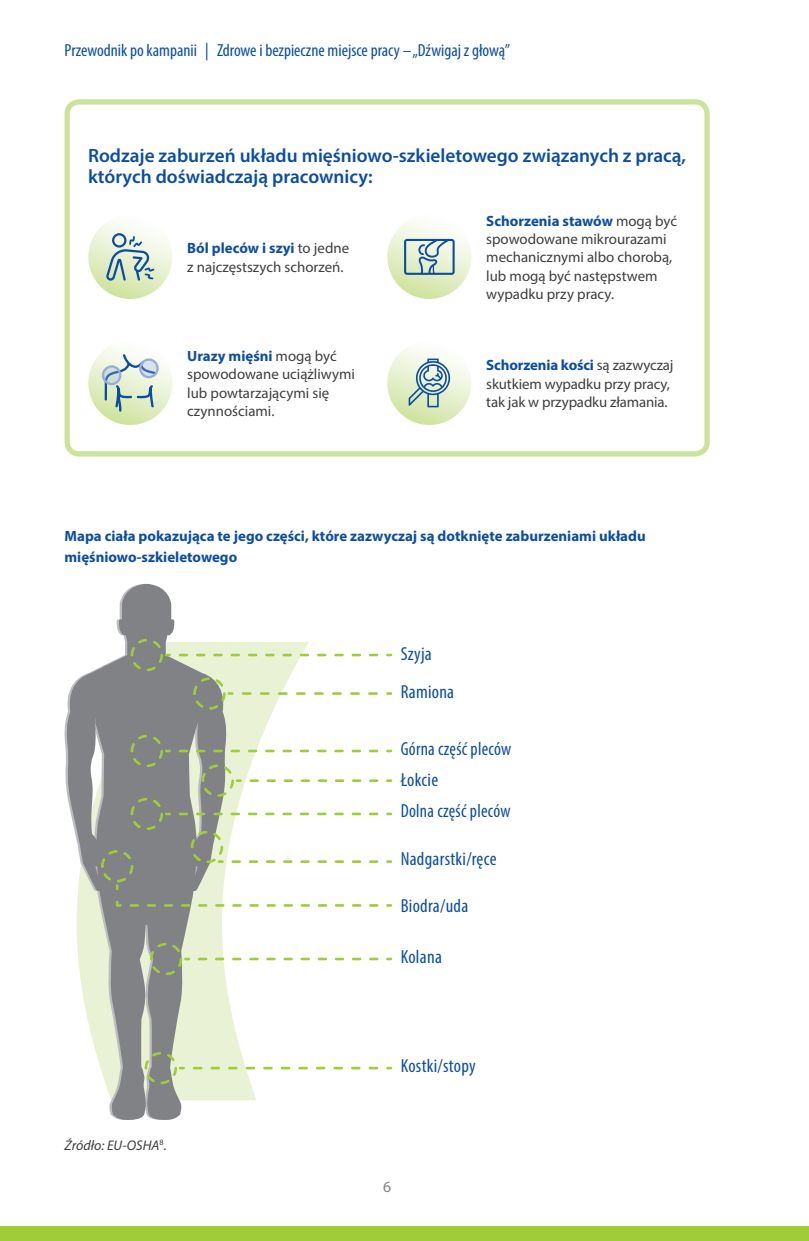
<style>
.page{position:relative;width:809px;height:1241px;background:#fff}
.page>*{position:absolute;margin:0;border:0;box-sizing:border-box;transform-origin:0 0}
.Paragraph_title{font:600 19.25px/21px "Myriad Pro";color:#0d4da1}
.t1{font:condensed 18.9px/38.3px "Myriad Pro";letter-spacing:.015em;color:#0d4da1}
.t2{font:condensed 18.9px "Myriad Pro";letter-spacing:.015em;color:#0d4da1;scale:.95 1}
.t3{font:condensed 17.5px "Myriad Pro";color:#0d4da1}
.t4{font:15.75px "Myriad Pro";color:#808285}
.t5{font:14.88px/18.4px "Myriad Pro";color:#3e3e3f}
.Chart_title{font:700 14.88px/21px "Myriad Pro";color:#0d4da1}
.Source_label{font:italic 14px "Myriad Pro";color:#3e3e3f}
.s1{font-weight:700;color:#0d4da1}
</style>
<div class="page">
<svg style="left:227px;top:642px;width:82px;height:458px"></svg>
<svg style="left:66px;top:583px;width:161px;height:536px;fill:#808285"></svg>
<div style="left:131px;top:638px;width:32px;height:33px;border:3px dashed #a1cc3a;border-radius:50%"></div>
<svg style="left:166px;top:653px;width:4px;height:3px"></svg>
<svg style="left:180px;top:653px;width:211px;height:3px"></svg>
<div style="left:193px;top:677px;width:33px;height:32px;border:3px dashed #a1cc3a;border-radius:50%"></div>
<svg style="left:243px;top:692px;width:148px;height:2px"></svg>
<div style="left:131px;top:734px;width:32px;height:33px;border:3px dashed #a1cc3a;border-radius:50%"></div>
<svg style="left:166px;top:749px;width:4px;height:3px"></svg>
<svg style="left:180px;top:749px;width:211px;height:3px"></svg>
<div style="left:131px;top:797px;width:32px;height:33px;border:3px dashed #a1cc3a;border-radius:50%"></div>
<svg style="left:166px;top:812px;width:4px;height:3px"></svg>
<svg style="left:180px;top:812px;width:211px;height:3px"></svg>
<div style="left:191px;top:830px;width:32px;height:33px;border:3px dashed #a1cc3a;border-radius:50%"></div>
<svg style="left:233px;top:860px;width:158px;height:2px"></svg>
<div style="left:101px;top:849px;width:32px;height:33px;border:3px dashed #a1cc3a;border-radius:50%"></div>
<svg style="left:114px;top:899px;width:9px;height:8px"></svg>
<svg style="left:131px;top:904px;width:260px;height:2px"></svg>
<div style="left:150px;top:942px;width:32px;height:33px;border:3px dashed #a1cc3a;border-radius:50%"></div>
<svg style="left:185px;top:957px;width:4px;height:3px"></svg>
<svg style="left:199px;top:957px;width:192px;height:3px"></svg>
<div style="left:145px;top:1051px;width:32px;height:33px;border:3px dashed #a1cc3a;border-radius:50%"></div>
<svg style="left:180px;top:1066px;width:4px;height:3px"></svg>
<svg style="left:194px;top:1066px;width:197px;height:3px"></svg>
<div style="left:201px;top:764px;width:33px;height:32px;border:3px dashed #a1cc3a;border-radius:50%"></div>
<svg style="left:251px;top:779px;width:140px;height:2px"></svg>
<div style="left:64px;top:99px;width:645px;height:357px;border:5px solid #cde29a;border-radius:12px"></div>
<svg style="left:88px;top:215px;width:84px;height:84px"></svg>
<svg style="left:106px;top:233px;width:48px;height:47px;background:#b5cbc9"></svg>
<svg style="left:88px;top:341px;width:84px;height:84px"></svg>
<svg style="left:103px;top:352px;width:54px;height:61px;background:#cdddcc"></svg>
<svg style="left:140px;top:359px;width:17px;height:18px"></svg>
<div style="left:139px;top:358px;width:20px;height:20px;border:2px solid #96afda;border-radius:50%"></div>
<svg style="left:103px;top:366px;width:17px;height:18px"></svg>
<div style="left:102px;top:365px;width:19px;height:20px;border:2px solid #96afda;border-radius:50%"></div>
<svg style="left:387px;top:215px;width:84px;height:84px"></svg>
<svg style="left:404px;top:239px;width:50px;height:36px;background:#a7c1c5"></svg>
<svg style="left:387px;top:341px;width:84px;height:84px"></svg>
<svg style="left:408px;top:358px;width:44px;height:49px;background:#afc7c7"></svg>
<div style="left:0;top:1225px;width:809px;height:15px;background:#a1cc3a"></div>
<p class="t3" style="left:64px;top:40px;width:447px">Przewodnik po kampanii | Zdrowe i bezpieczne miejsce pracy – „Dźwigaj z głową”</p>
<p class="Paragraph_title" style="left:88px;top:145px;width:599px">Rodzaje zaburzeń układu mięśniowo-szkieletowego związanych z pracą, których doświadczają pracownicy:</p>
<p class="t5" style="left:187px;top:239px;width:163px"><span class="s1">Ból pleców i szyi</span> to jedne z najczęstszych schorzeń.</p>
<p class="t5" style="left:187px;top:346px;width:169px"><span class="s1">Urazy mięśni</span> mogą być spowodowane uciążliwymi lub powtarzającymi się czynnościami.</p>
<p class="t5" style="left:486px;top:211px;width:192px"><span class="s1">Schorzenia stawów</span> mogą być spowodowane mikrourazami mechanicznymi albo chorobą, lub mogą być następstwem wypadku przy pracy.</p>
<p class="t5" style="left:486px;top:356px;width:189px"><span class="s1">Schorzenia kości</span> są zazwyczaj skutkiem wypadku przy pracy, tak jak w przypadku złamania.</p>
<p class="Chart_title" style="left:64px;top:524px;width:582px">Mapa ciała pokazująca te jego części, które zazwyczaj są dotknięte zaburzeniami układu mięśniowo-szkieletowego</p>
<p class="t1" style="left:400px;top:633px;width:55px">Szyja<br>Ramiona</p>
<p class="t2" style="left:400px;top:737px;width:118px">Górna część pleców</p>
<p class="t1" style="left:400px;top:760px;width:39px">Łokcie</p>
<p class="t2" style="left:400px;top:799px;width:117px">Dolna część pleców</p>
<p class="t1" style="left:400px;top:839px;width:97px">Nadgarstki/ręce</p>
<p class="t1" style="left:400px;top:886px;width:69px">Biodra/uda</p>
<p class="t1" style="left:400px;top:936px;width:43px">Kolana</p>
<p class="Source_label" style="left:64px;top:1136px;width:104px">Źródło: EU-OSHA<sup>8</sup>.</p>
<p class="t1" style="left:400px;top:1045px;width:76px">Kostki/stopy</p>
<p class="t4" style="left:383px;top:1176px;width:10px">6</p>
</div>
